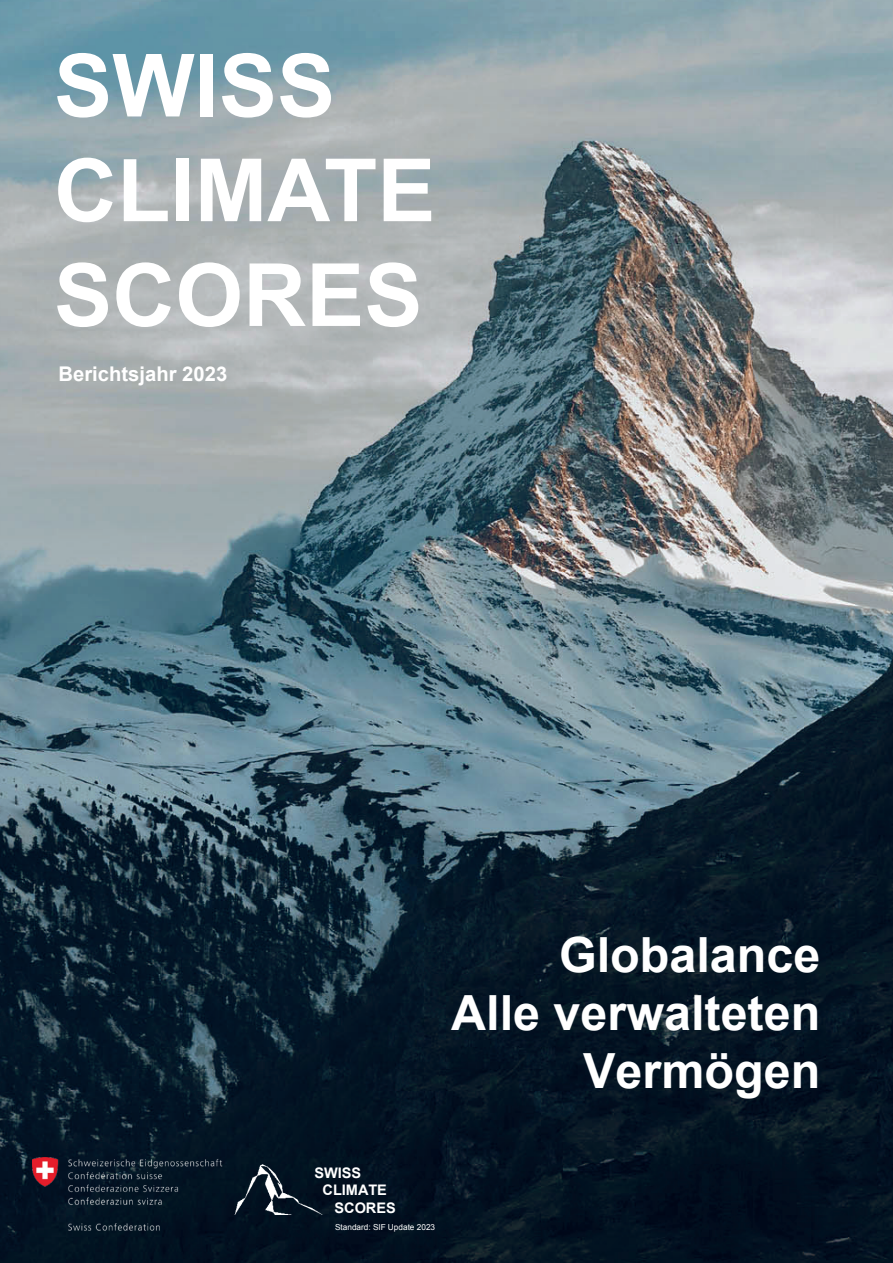
<style>
.page{position:relative;width:893px;height:1263px;background:#fff}
.page>*{position:absolute;margin:0;border:0;box-sizing:border-box;transform-origin:0 0}
.t1{font:700 87.3px/104.7px "Arial";color:#fff}
.t2{font:700 48.45px/58.2px "Arial";color:#fff;text-align:right}
.t3{font:700 20.25px "Arial";color:#fff}
.t4{font:700 14.55px "Arial";color:#fff}
.t5{font:8.25px "Arial";color:#fff}
</style>
<div class="page">
<img style="left:0;top:0;width:893px;height:1263px">
<img style="left:235px;top:1164px;width:88px;height:51px">
<img style="left:32px;top:1157px;width:203px;height:73px">
<h1 class="t1" style="left:54px;top:36px;width:383px">SWISS<br>CLIMATE<br>SCORES</h1>
<p class="t3" style="left:58px;top:361px;width:170px">Berichtsjahr 2023</p>
<p class="t2" style="left:451px;top:927px;width:371px">Globalance<br>Alle verwalteten<br>Vermögen</p>
<p class="t4" style="left:314px;top:1163px;width:48px">SWISS</p>
<p class="t4" style="left:322px;top:1180px;width:66px">CLIMATE</p>
<p class="t4" style="left:334px;top:1198px;width:63px">SCORES</p>
<p class="t5" style="left:335px;top:1222px;width:102px">Standard: SIF Update 2023</p>
</div>
